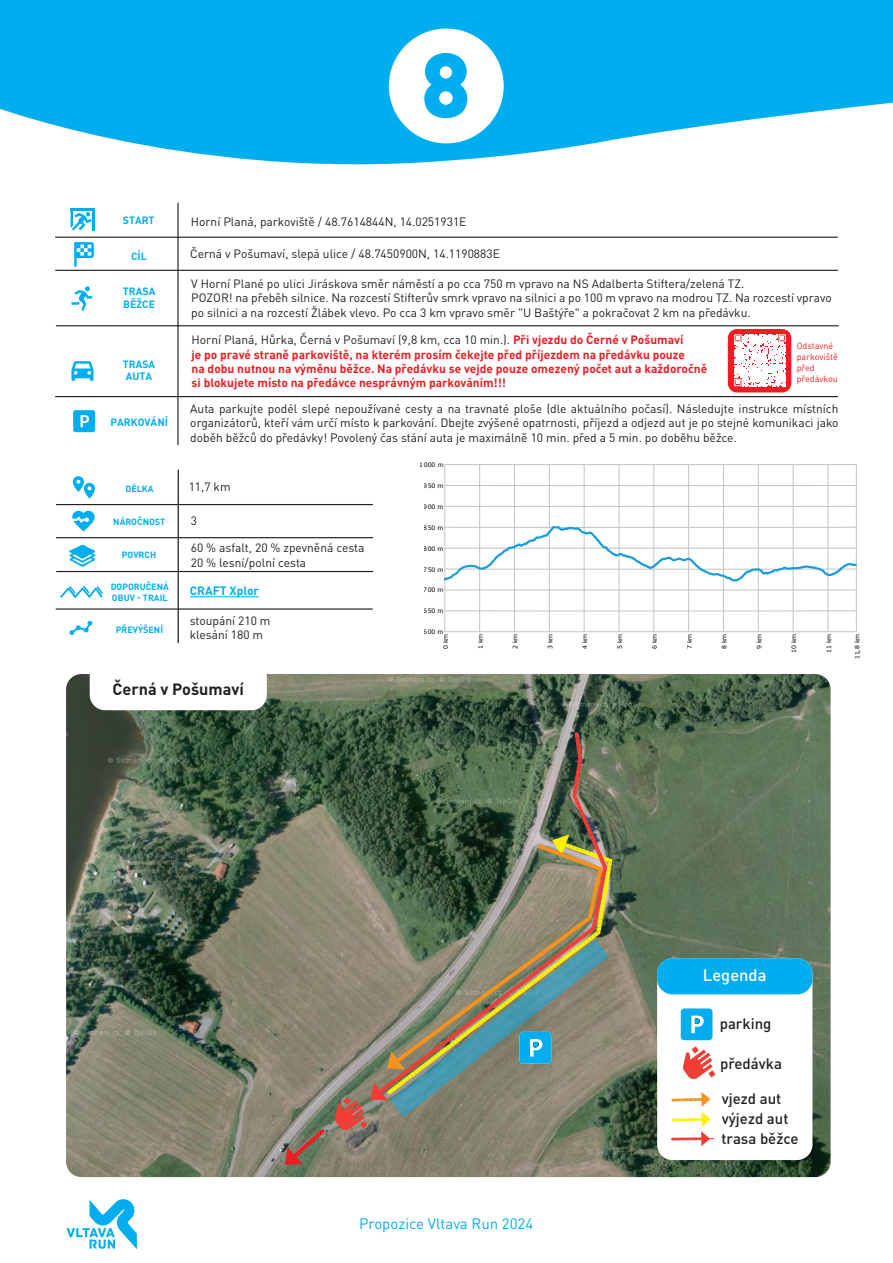
<style>
.page{position:relative;width:893px;height:1263px;background:#fff}
.page>*{position:absolute;margin:0;border:0;box-sizing:border-box;transform-origin:0 0}
.t1{font:500 16.5px "DIN Pro";color:#fff}
.t2{font:700 16.2px "DIN Pro";color:#231f20}
.t3{font:500 15px/20px "DIN Pro";color:#231f20}
.t4{font:15px "DIN Pro";color:#00aeef}
.t5{font:12px/14.4px "DIN Pro";color:#231f20}
.t6{font:700 12px/14.4px "DIN Pro";color:#ee1d23}
.t7{font:700 12px "DIN Pro";color:#00aeef}
.t8{font:700 10.5px/12.6px "DIN Pro";color:#00aeef}
.t9{font:700 9px/10.8px "DIN Pro";color:#00aeef}
.t10{font:9px/10.8px "DIN Pro";color:#ee1d23}
.t11{font:6.15px "Verdana";color:#000001}
.s1{font-weight:400;color:#231f20}
</style>
<div class="page">
<img style="left:66px;top:674px;width:765px;height:503px">
<hr style="left:177px;top:203px;width:2px;height:242px;background:#231f20">
<hr style="left:55px;top:237px;width:783px;height:1px;background:#231f20">
<hr style="left:55px;top:270px;width:783px;height:1px;background:#231f20">
<hr style="left:56px;top:325px;width:783px;height:1px;background:#231f20">
<hr style="left:55px;top:396px;width:783px;height:1px;background:#231f20">
<svg style="left:71px;top:208px;width:24px;height:23px"></svg>
<svg style="left:74px;top:242px;width:20px;height:25px"></svg>
<svg style="left:71px;top:286px;width:21px;height:25px"></svg>
<svg style="left:71px;top:361px;width:22px;height:20px"></svg>
<svg style="left:73px;top:410px;width:22px;height:22px"></svg>
<svg style="left:67px;top:1199px;width:70px;height:50px"></svg>
<svg style="left:0;top:0;width:893px;height:165px;fill:#00aeef"></svg>
<hr style="left:178px;top:470px;width:1px;height:173px;background:#231f20">
<hr style="left:56px;top:504px;width:317px;height:1px;background:#231f20">
<hr style="left:56px;top:537px;width:317px;height:1px;background:#231f20">
<hr style="left:56px;top:571px;width:317px;height:1px;background:#231f20">
<hr style="left:56px;top:608px;width:317px;height:2px;background:#231f20">
<svg style="left:73px;top:476px;width:22px;height:23px"></svg>
<svg style="left:72px;top:511px;width:23px;height:20px"></svg>
<svg style="left:69px;top:621px;width:24px;height:14px"></svg>
<hr style="left:190px;top:596px;width:69px;height:1px;background:#00aeef">
<svg style="left:69px;top:545px;width:26px;height:22px"></svg>
<svg style="left:60px;top:585px;width:43px;height:13px"></svg>
<svg style="left:389px;top:29px;width:115px;height:114px"></svg>
<svg style="left:285px;top:1129px;width:39px;height:36px"></svg>
<svg style="left:334px;top:732px;width:278px;height:399px;background:#717963"></svg>
<div style="left:728px;top:329px;width:63px;height:63px;background:#ee1d23;border-radius:9px"></div>
<div style="left:90px;top:660px;width:177px;height:50px;background:#fff;border-radius:15px"></div>
<div style="left:657px;top:958px;width:155px;height:202px;background:#fff;border-radius:15px"></div>
<div style="left:657px;top:958px;width:155px;height:36px;background:#00aeef;border-radius:15px"></div>
<svg style="left:671px;top:1092px;width:43px;height:54px"></svg>
<svg style="left:681px;top:1008px;width:31px;height:32px"></svg>
<svg style="left:683px;top:1046px;width:33px;height:33px"></svg>
<svg style="left:734px;top:334px;width:52px;height:52px;background:#fde7e8"></svg>
<hr style="left:445px;top:631px;width:411px;height:1px;background:#c2c3c3">
<svg style="left:444px;top:610px;width:412px;height:1px"></svg>
<hr style="left:445px;top:590px;width:411px;height:1px;background:#c2c3c3">
<hr style="left:445px;top:506px;width:411px;height:1px;background:#c2c3c3">
<svg style="left:444px;top:485px;width:412px;height:1px"></svg>
<hr style="left:445px;top:464px;width:411px;height:1px;background:#c2c3c3">
<hr style="left:445px;top:464px;width:1px;height:168px;background:#c2c3c3">
<hr style="left:479px;top:464px;width:1px;height:168px;background:#c2c3c3">
<hr style="left:514px;top:464px;width:1px;height:168px;background:#c2c3c3">
<hr style="left:549px;top:464px;width:1px;height:168px;background:#c2c3c3">
<hr style="left:584px;top:464px;width:1px;height:168px;background:#c2c3c3">
<hr style="left:619px;top:464px;width:1px;height:168px;background:#c2c3c3">
<hr style="left:653px;top:464px;width:1px;height:168px;background:#c2c3c3">
<hr style="left:688px;top:464px;width:1px;height:168px;background:#c2c3c3">
<hr style="left:723px;top:464px;width:1px;height:168px;background:#c2c3c3">
<hr style="left:758px;top:464px;width:1px;height:168px;background:#c2c3c3">
<hr style="left:793px;top:464px;width:1px;height:168px;background:#c2c3c3">
<hr style="left:828px;top:464px;width:1px;height:168px;background:#c2c3c3">
<hr style="left:856px;top:464px;width:1px;height:168px;background:#c2c3c3">
<svg style="left:443px;top:525px;width:414px;height:58px"></svg>
<p class="t8" style="left:123px;top:213px;width:33px">START</p>
<p class="t8" style="left:131px;top:249px;width:17px">CÍL</p>
<p class="t8" style="left:123px;top:285px;width:34px">TRASA<br>BĚŽCE</p>
<p class="t8" style="left:123px;top:357px;width:34px">TRASA<br>AUTA</p>
<p class="t8" style="left:111px;top:415px;width:59px">PARKOVÁNÍ</p>
<p class="t9" style="left:125px;top:483px;width:30px">DÉLKA</p>
<p class="t9" style="left:113px;top:516px;width:54px">NÁROČNOST</p>
<p class="t9" style="left:122px;top:549px;width:36px">POVRCH</p>
<p class="t9" style="left:111px;top:581px;width:60px">DOPORUČENÁ<br>OBUV - TRAIL</p>
<p class="t9" style="left:116px;top:624px;width:49px">PŘEVÝŠENÍ</p>
<p class="t5" style="left:191px;top:214px;width:277px">Horní Planá, parkoviště / 48.7614844N, 14.0251931E</p>
<p class="t5" style="left:190px;top:246px;width:311px">Černá v Pošumaví, slepá ulice / 48.7450900N, 14.1190883E</p>
<p class="t5" style="left:191px;top:276px;width:642px">V Horní Plané po ulici Jiráskova směr náměstí a po cca 750 m vpravo na NS Adalberta Stiftera/zelená TZ.<br>POZOR! na přeběh silnice. Na rozcestí Stifterův smrk vpravo na silnici a po 100 m vpravo na modrou TZ. Na rozcestí vpravo po silnici a na rozcestí Žlábek vlevo. Po cca 3 km vpravo směr "U Baštýře" a pokračovat 2 km na předávku.</p>
<p class="t6" style="left:192px;top:332px;width:517px"><span class="s1">Horní Planá, Hůrka, Černá v Pošumaví (9,8 km, cca 10 min.).</span> Při vjezdu do Černé v Pošumaví<br>je po pravé straně parkoviště, na kterém prosím čekejte před příjezdem na předávku pouze<br>na dobu nutnou na výměnu běžce. Na předávku se vejde pouze omezený počet aut a každoročně si blokujete místo na předávce nesprávným parkováním!!!</p>
<p class="t10" style="left:797px;top:340px;width:43px">Odstavné parkoviště před předávkou</p>
<p class="t5" style="left:190px;top:401px;width:650px;text-align:justify">Auta parkujte podél slepé nepoužívané cesty a na travnaté ploše (dle aktuálního počasí). Následujte instrukce místních organizátorů, kteří vám určí místo k parkování. Dbejte zvýšené opatrnosti, příjezd a odjezd aut je po stejné komunikaci jako doběh běžců do předávky! Povolený čas stání auta je maximálně 10 min. před a 5 min. po doběhu běžce.</p>
<p class="t5" style="left:189px;top:479px;width:43px">11,7 km</p>
<p class="t5" style="left:191px;top:513px;width:8px">3</p>
<p class="t5" style="left:191px;top:540px;width:175px">60 % asfalt, 20 % zpevněná cesta<br>20 % lesní/polní cesta</p>
<p class="t7" style="left:190px;top:583px;width:71px">CRAFT Xplor</p>
<p class="t5" style="left:190px;top:613px;width:82px">stoupání 210 m klesání 180 m</p>
<p class="t11" style="left:420px;top:461px;width:25px">1000 m</p>
<p class="t11" style="left:424px;top:482px;width:21px">950 m</p>
<p class="t11" style="left:424px;top:503px;width:21px">900 m</p>
<p class="t11" style="left:424px;top:524px;width:21px">850 m</p>
<p class="t11" style="left:424px;top:544px;width:21px">800 m</p>
<p class="t11" style="left:424px;top:565px;width:21px">750 m</p>
<p class="t11" style="left:424px;top:586px;width:21px">700 m</p>
<p class="t11" style="left:424px;top:607px;width:21px">650 m</p>
<p class="t11" style="left:424px;top:628px;width:21px">600 m</p>
<p class="t11" style="left:442px;top:649px;width:17px;rotate:-90deg">0 km</p>
<p class="t11" style="left:477px;top:649px;width:17px;rotate:-90deg">1 km</p>
<p class="t11" style="left:511px;top:649px;width:17px;rotate:-90deg">2 km</p>
<p class="t11" style="left:546px;top:649px;width:17px;rotate:-90deg">3 km</p>
<p class="t11" style="left:581px;top:649px;width:17px;rotate:-90deg">4 km</p>
<p class="t11" style="left:616px;top:649px;width:17px;rotate:-90deg">5 km</p>
<p class="t11" style="left:651px;top:649px;width:17px;rotate:-90deg">6 km</p>
<p class="t11" style="left:685px;top:649px;width:17px;rotate:-90deg">7 km</p>
<p class="t11" style="left:720px;top:649px;width:17px;rotate:-90deg">8 km</p>
<p class="t11" style="left:755px;top:649px;width:17px;rotate:-90deg">9 km</p>
<p class="t11" style="left:790px;top:653px;width:21px;rotate:-90deg">10 km</p>
<p class="t11" style="left:825px;top:653px;width:21px;rotate:-90deg">11 km</p>
<p class="t11" style="left:853px;top:659px;width:27px;rotate:-90deg">11,8 km</p>
<h2 class="t2" style="left:112px;top:678px;width:133px">Černá v Pošumaví</h2>
<p class="t4" style="left:359px;top:1213px;width:176px">Propozice Vltava Run 2024</p>
<h1 class="t1" style="left:703px;top:964px;width:65px">Legenda</h1>
<p class="t3" style="left:720px;top:1013px;width:53px">parking</p>
<p class="t3" style="left:720px;top:1053px;width:63px">předávka</p>
<p class="t3" style="left:721px;top:1088px;width:79px">vjezd aut výjezd aut trasa běžce</p>
</div>
